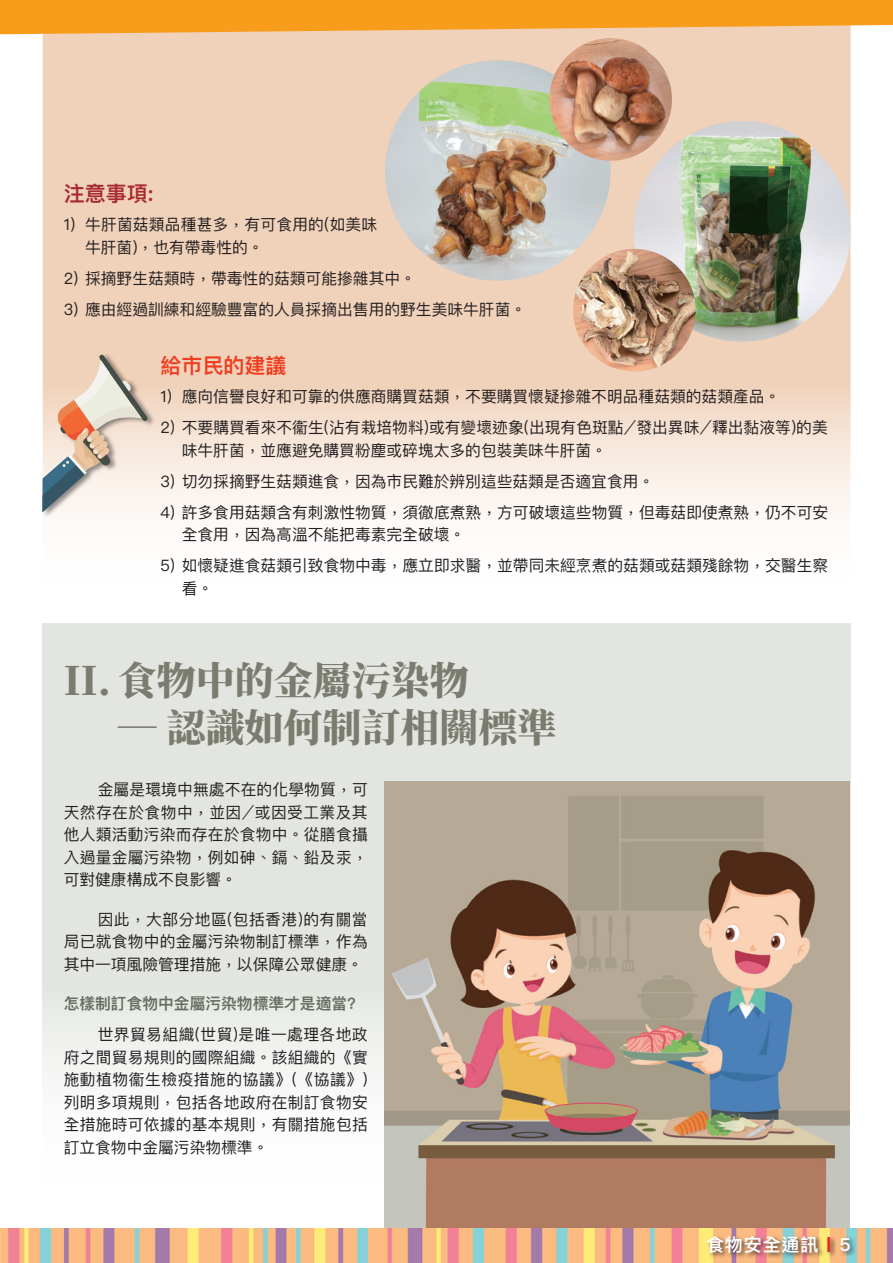
<style>
.page{position:relative;width:893px;height:1263px;background:#fff}
.page>*{position:absolute;margin:0;border:0;box-sizing:border-box;transform-origin:0 0}
.t1{font:800 39px/46.8px "Source Han Serif TC";color:#7b7b70}
.t2{font:600 21px "Ping Fang TC";color:#ef3e22}
.t3{font:600 21px "Ping Fang TC";color:#a72b30}
.t4{font:600 18px "Ping Fang TC";letter-spacing:.05em;color:#fff}
.t5{font:15.75px/22.5px "Ping Fang TC";color:#231f20}
.t6{font:600 15.75px "Ping Fang TC";color:#686c60}
.s1{font-size:21px;color:#ee1d23}
</style>
<div class="page">
<svg style="left:43px;top:44px;width:807px;height:471px;fill:#f0d1b9"></svg>
<div style="left:42px;top:623px;width:808px;height:576px;background:linear-gradient(to bottom,#dbdfd7,#f8f9f7)"></div>
<img style="left:385px;top:782px;width:464px;height:447px">
<svg style="left:0;top:0;width:893px;height:44px"></svg>
<img style="left:0;top:1229px;width:893px;height:34px">
<div style="left:705px;top:1234px;width:151px;height:26px;background:#231f20;opacity:.75"></div>
<img style="left:634px;top:121px;width:216px;height:221px">
<img style="left:385px;top:60px;width:226px;height:221px">
<img style="left:573px;top:249px;width:123px;height:122px;border-radius:61px">
<img style="left:549px;top:38px;width:123px;height:123px;border-radius:61px">
<div style="left:42px;top:353px;width:114px;height:165px;background:#231f20;opacity:.5"></div>
<svg style="left:43px;top:354px;width:106px;height:158px"></svg>
<h2 class="t3" style="left:64px;top:180px;width:91px">注意事項:</h2>
<p class="t5" style="left:85px;top:213px;width:294px;text-indent:-21px">1) 牛肝菌菇類品種甚多，有可食用的(如美味牛肝菌)，也有帶毒性的。</p>
<p class="t5" style="left:64px;top:267px;width:354px">2) 採摘野生菇類時，帶毒性的菇類可能摻雜其中。</p>
<p class="t5" style="left:64px;top:298px;width:464px">3) 應由經過訓練和經驗豐富的人員採摘出售用的野生美味牛肝菌。</p>
<h2 class="t2" style="left:161px;top:352px;width:128px">給市民的建議</h2>
<p class="t5" style="left:161px;top:385px;width:621px">1) 應向信譽良好和可靠的供應商購買菇類，不要購買懷疑摻雜不明品種菇類的菇類產品。</p>
<p class="t5" style="left:182px;top:416px;width:647px;text-indent:-21px">2) 不要購買看來不衞生(沾有栽培物料)或有變壞迹象(出現有色斑點∕發出異味∕釋出黏液等)的美味牛肝菌，並應避免購買粉塵或碎塊太多的包裝美味牛肝菌。</p>
<p class="t5" style="left:161px;top:470px;width:495px">3) 切勿採摘野生菇類進食，因為市民難於辨別這些菇類是否適宜食用。</p>
<p class="t5" style="left:182px;top:501px;width:648px;text-indent:-21px">4) 許多食用菇類含有刺激性物質，須徹底煮熟，方可破壞這些物質，但毒菇即使煮熟，仍不可安全食用，因為高溫不能把毒素完全破壞。</p>
<p class="t5" style="left:182px;top:554px;width:648px;text-indent:-21px">5) 如懷疑進食菇類引致食物中毒，應立即求醫，並帶同未經烹煮的菇類或菇類殘餘物，交醫生察看。</p>
<h1 class="t1" style="left:118px;top:658px;width:440px;text-indent:-54px">II. 食物中的金屬污染物<br>─ 認識如何制訂相關標準</h1>
<p class="t5" style="left:64px;top:778px;width:306px;text-align:justify;text-indent:34px">金屬是環境中無處不在的化學物質，可天然存在於食物中，並因∕或因受工業及其他人類活動污染而存在於食物中。從膳食攝入過量金屬污染物，例如砷、鎘、鉛及汞，可對健康構成不良影響。</p>
<p class="t5" style="left:64px;top:908px;width:306px;text-align:justify;text-indent:34px">因此，大部分地區(包括香港)的有關當局已就食物中的金屬污染物制訂標準，作為其中一項風險管理措施，以保障公眾健康。</p>
<p class="t6" style="left:64px;top:994px;width:294px">怎樣制訂食物中金屬污染物標準才是適當?</p>
<p class="t5" style="left:64px;top:1023px;width:306px;text-align:justify;text-indent:34px">世界貿易組織(世貿)是唯一處理各地政府之間貿易規則的國際組織。該組織的《實施動植物衞生檢疫措施的協議》(《協議》)列明多項規則，包括各地政府在制訂食物安全措施時可依據的基本規則，有關措施包括訂立食物中金屬污染物標準。</p>
<p class="t4" style="left:706px;top:1233px;width:146px">食物安全通訊 <span class="s1">I</span> 5</p>
</div>
